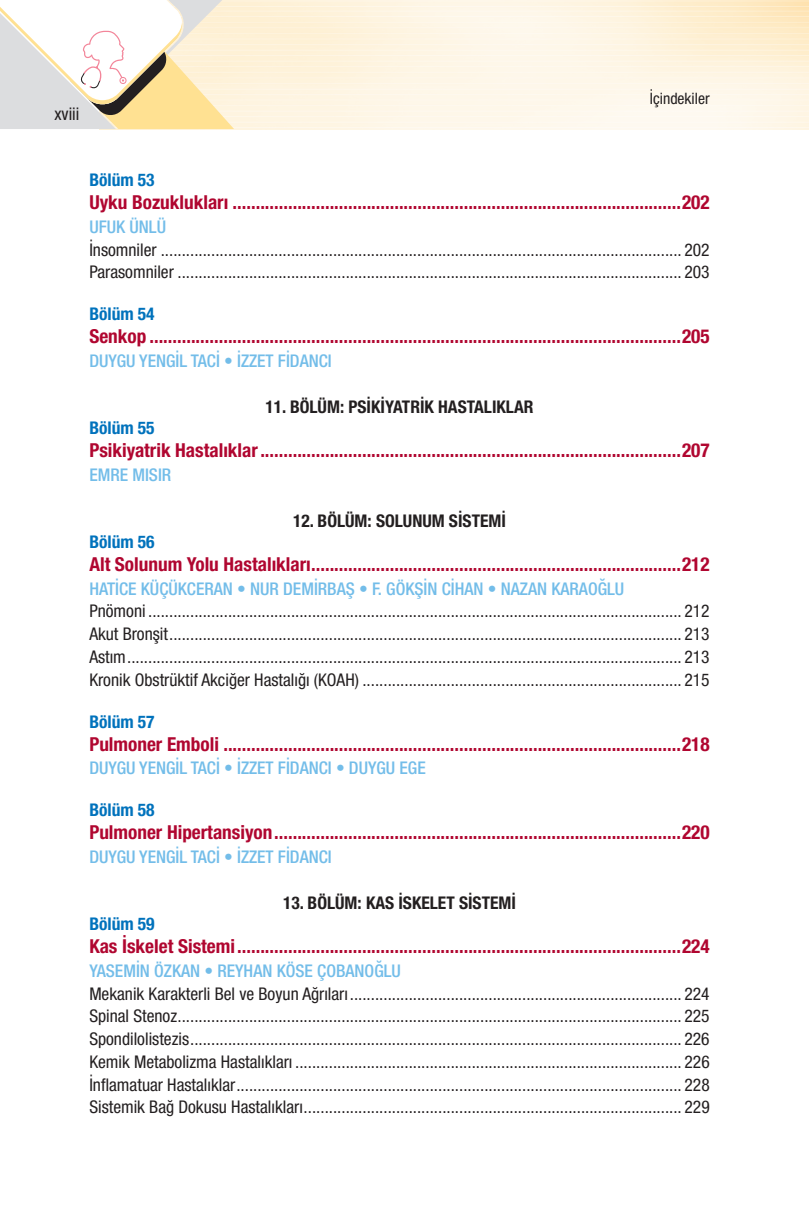
<style>
.page{position:relative;width:809px;height:1221px;background:#fff}
.page>*{position:absolute;margin:0;border:0;box-sizing:border-box;transform-origin:0 0}
.t1{font:700 19.25px "Helvetica 77 Cn";color:#b00630}
.t2{font:17.5px/22.8px "Helvetica 57 Cn";color:#231f20;text-align:justify}
.t3{font:17.5px "Helvetica 67 Med Cn";color:#73bde9}
.t4{font:700 17.5px "Helvetica 77 Cn";color:#231f20}
.t5{font:700 17.5px "Helvetica 77 Cn";color:#0072bc}
.t6{font:15.75px "Helvetica 57 Cn";color:#231f20}
</style>
<div class="page">
<svg style="left:0;top:0;width:234px;height:129px"></svg>
<p class="t2" style="left:54px;top:102px;width:26px">xviii</p>
<p class="t6" style="left:650px;top:89px;width:61px">İçindekiler</p>
<p class="t5" style="left:89px;top:169px;width:67px">Bölüm 53</p>
<p class="t1" style="left:89px;top:191px;width:622px">Uyku Bozuklukları .................................................................................................202</p>
<p class="t3" style="left:89px;top:216px;width:78px">UFUK ÜNLÜ</p>
<p class="t2" style="left:89px;top:238px;width:622px">İnsomniler ............................................................................................................................ 202<br>Parasomniler ........................................................................................................................ 203</p>
<p class="t5" style="left:89px;top:303px;width:67px">Bölüm 54</p>
<p class="t1" style="left:89px;top:325px;width:622px">Senkop ...................................................................................................................205</p>
<p class="t3" style="left:89px;top:350px;width:244px">DUYGU YENGİL TACİ • İZZET FİDANCI</p>
<p class="t4" style="left:265px;top:396px;width:269px">11. BÖLÜM: PSİKİYATRİK HASTALIKLAR</p>
<p class="t5" style="left:89px;top:417px;width:67px">Bölüm 55</p>
<p class="t1" style="left:89px;top:439px;width:622px">Psikiyatrik Hastalıklar...........................................................................................207</p>
<p class="t3" style="left:89px;top:464px;width:83px">EMRE MISIR</p>
<p class="t4" style="left:293px;top:510px;width:214px">12. BÖLÜM: SOLUNUM SİSTEMİ</p>
<p class="t5" style="left:89px;top:531px;width:67px">Bölüm 56</p>
<p class="t1" style="left:89px;top:552px;width:622px">Alt Solunum Yolu Hastalıkları................................................................................212</p>
<p class="t3" style="left:89px;top:578px;width:536px">HATICE KÜÇÜKCERAN • NUR DEMİRBAŞ • F. GÖKŞIN CİHAN • NAZAN KARAOĞLU</p>
<p class="t2" style="left:89px;top:599px;width:622px">Pnömoni ............................................................................................................................... 212<br>Akut Bronşit.......................................................................................................................... 213<br>Astım.................................................................................................................................... 213<br>Kronik Obstrüktif Akciğer Hastalığı (KOAH) ............................................................................ 215</p>
<p class="t5" style="left:89px;top:711px;width:67px">Bölüm 57</p>
<p class="t1" style="left:89px;top:732px;width:622px">Pulmoner Emboli ...................................................................................................218</p>
<p class="t3" style="left:89px;top:757px;width:338px">DUYGU YENGİL TACİ • İZZET FİDANCI • DUYGU EGE</p>
<p class="t5" style="left:89px;top:799px;width:67px">Bölüm 58</p>
<p class="t1" style="left:89px;top:821px;width:622px">Pulmoner Hipertansiyon........................................................................................220</p>
<p class="t3" style="left:89px;top:846px;width:244px">DUYGU YENGİL TACİ • İZZET FİDANCI</p>
<p class="t4" style="left:283px;top:892px;width:234px">13. BÖLÜM: KAS İSKELET SİSTEMİ</p>
<p class="t5" style="left:89px;top:913px;width:67px">Bölüm 59</p>
<p class="t1" style="left:89px;top:934px;width:622px">Kas İskelet Sistemi................................................................................................224</p>
<p class="t3" style="left:89px;top:960px;width:313px">YASEMIN ÖZKAN • REYHAN KÖSE ÇOBANOĞLU</p>
<p class="t2" style="left:89px;top:981px;width:622px">Mekanik Karakterli Bel ve Boyun Ağrıları............................................................................... 224<br>Spinal Stenoz........................................................................................................................ 225<br>Spondilolistezis..................................................................................................................... 226<br>Kemik Metabolizma Hastalıkları ............................................................................................ 226<br>İnflamatuar Hastalıklar.......................................................................................................... 228<br>Sistemik Bağ Dokusu Hastalıkları.......................................................................................... 229</p>
</div>
